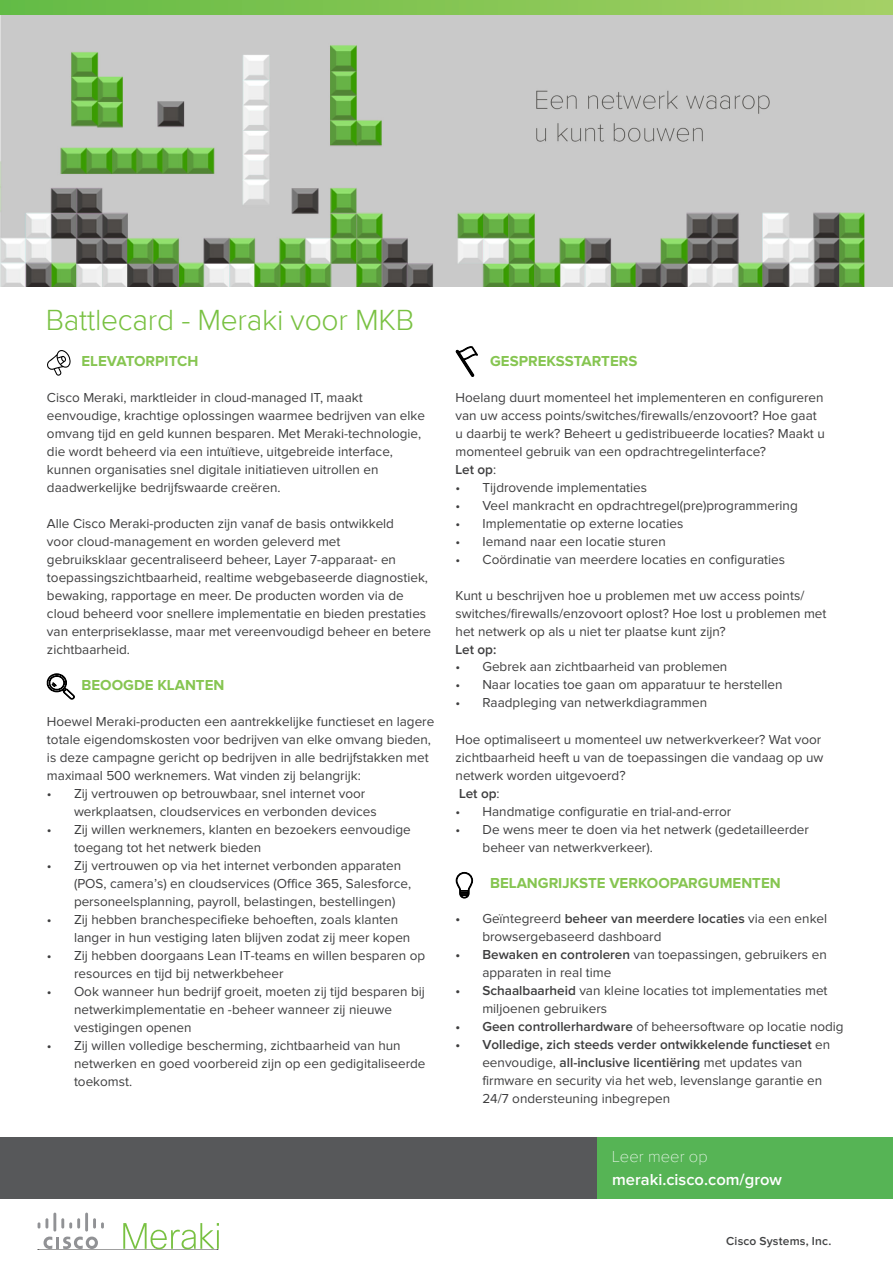
<style>
.page{position:relative;width:893px;height:1263px;background:#fff}
.page>*{position:absolute;margin:0;border:0;box-sizing:border-box;transform-origin:0 0}
.t1{font:300 30px "Proxima Nova";letter-spacing:-.01em;color:#79c142}
.t2{font:600 16.5px "Proxima Nova";color:#fff}
.t3{font:100 16.5px "Proxima Nova";color:#fff}
.t4{font:700 15px "Proxima Nova";color:#86c551}
.t5{font:13.5px/18px "Proxima Nova";color:#3e3e3f}
.t6{font:600 13.5px "Proxima Nova";color:#3e3e3f}
.t7{font:600 12px "Proxima Nova";letter-spacing:.015em;color:#414243}
.s1{font-weight:600}
.s2{font-weight:400}
</style>
<div class="page">
<div style="left:0;top:1137px;width:597px;height:62px;background:#57585a"></div>
<div style="left:597px;top:1137px;width:296px;height:62px;background:#56b455"></div>
<div style="left:0;top:0;width:893px;height:20px;background:linear-gradient(to right,#64bb44,#a5d064)"></div>
<svg style="left:47px;top:350px;width:24px;height:26px"></svg>
<svg style="left:46px;top:673px;width:29px;height:26px"></svg>
<svg style="left:456px;top:346px;width:22px;height:31px"></svg>
<svg style="left:456px;top:872px;width:17px;height:26px"></svg>
<hr style="left:53px;top:1212px;width:3px;height:19px;background:#919295">
<hr style="left:85px;top:1212px;width:3px;height:19px;background:#919295">
<svg style="left:37px;top:1213px;width:182px;height:36px"></svg>
<img style="left:0;top:16px;width:893px;height:271px">
<h1 class="t1" style="left:46px;top:302px;width:370px">Battlecard - Meraki voor MKB</h1>
<p class="t4" style="left:82px;top:352px;width:118px">ELEVATORPITCH</p>
<p class="t5" style="left:47px;top:388px;width:380px">Cisco Meraki, marktleider in cloud-managed IT, maakt eenvoudige, krachtige oplossingen waarmee bedrijven van elke omvang tijd en geld kunnen besparen. Met Meraki-technologie, die wordt beheerd via een intuïtieve, uitgebreide interface, kunnen organisaties snel digitale initiatieven uitrollen en daadwerkelijke bedrijfswaarde creëren.</p>
<p class="t5" style="left:47px;top:514px;width:386px">Alle Cisco Meraki-producten zijn vanaf de basis ontwikkeld<br>voor cloud-management en worden geleverd met<br>gebruiksklaar gecentraliseerd beheer, Layer 7-apparaat- en toepassingszichtbaarheid, realtime webgebaseerde diagnostiek, bewaking, rapportage en meer. De producten worden via de cloud beheerd voor snellere implementatie en bieden prestaties van enterpriseklasse, maar met vereenvoudigd beheer en betere zichtbaarheid.</p>
<p class="t4" style="left:82px;top:676px;width:144px">BEOOGDE KLANTEN</p>
<p class="t5" style="left:47px;top:712px;width:389px">Hoewel Meraki-producten een aantrekkelijke functieset en lagere totale eigendomskosten voor bedrijven van elke omvang bieden, is deze campagne gericht op bedrijven in alle bedrijfstakken met maximaal 500 werknemers. Wat vinden zij belangrijk:</p>
<p class="t5" style="left:74px;top:784px;width:304px;text-indent:-27px">• Zij vertrouwen op betrouwbaar, snel internet voor werkplaatsen, cloudservices en verbonden devices</p>
<p class="t5" style="left:74px;top:820px;width:338px;text-indent:-27px">• Zij willen werknemers, klanten en bezoekers eenvoudige toegang tot het netwerk bieden</p>
<p class="t5" style="left:74px;top:856px;width:339px;text-indent:-27px">• Zij vertrouwen op via het internet verbonden apparaten (POS, camera’s) en cloudservices (Office 365, Salesforce, personeelsplanning, payroll, belastingen, bestellingen)</p>
<p class="t5" style="left:74px;top:910px;width:338px;text-indent:-27px">• Zij hebben branchespecifieke behoeften, zoals klanten langer in hun vestiging laten blijven zodat zij meer kopen</p>
<p class="t5" style="left:74px;top:946px;width:353px;text-indent:-27px">• Zij hebben doorgaans Lean IT-teams en willen besparen op resources en tijd bij netwerkbeheer</p>
<p class="t5" style="left:74px;top:982px;width:352px;text-indent:-27px">• Ook wanneer hun bedrijf groeit, moeten zij tijd besparen bij netwerkimplementatie en -beheer wanneer zij nieuwe vestigingen openen</p>
<p class="t5" style="left:74px;top:1036px;width:353px;text-indent:-27px">• Zij willen volledige bescherming, zichtbaarheid van hun netwerken en goed voorbereid zijn op een gedigitaliseerde toekomst.</p>
<p class="t4" style="left:490px;top:352px;width:149px">GESPREKSSTARTERS</p>
<p class="t5" style="left:456px;top:388px;width:371px">Hoelang duurt momenteel het implementeren en configureren van uw access points/switches/firewalls/enzovoort? Hoe gaat u daarbij te werk? Beheert u gedistribueerde locaties? Maakt u momenteel gebruik van een opdrachtregelinterface?<br><span class="s1">Let op</span>:</p>
<p class="t5" style="left:456px;top:478px;width:193px">• Tijdrovende implementaties</p>
<p class="t5" style="left:456px;top:496px;width:344px">• Veel mankracht en opdrachtregel(pre)programmering</p>
<p class="t5" style="left:456px;top:514px;width:229px">• Implementatie op externe locaties</p>
<p class="t5" style="left:456px;top:532px;width:212px">• Iemand naar een locatie sturen</p>
<p class="t5" style="left:456px;top:550px;width:331px">• Coördinatie van meerdere locaties en configuraties</p>
<p class="t5" style="left:456px;top:586px;width:372px">Kunt u beschrijven hoe u problemen met uw access points/ switches/firewalls/enzovoort oplost? Hoe lost u problemen met het netwerk op als u niet ter plaatse kunt zijn?</p>
<p class="t6" style="left:456px;top:641px;width:42px">Let op:</p>
<p class="t5" style="left:455px;top:658px;width:273px">• Gebrek aan zichtbaarheid van problemen</p>
<p class="t5" style="left:455px;top:676px;width:329px">• Naar locaties toe gaan om apparatuur te herstellen</p>
<p class="t5" style="left:455px;top:694px;width:253px">• Raadpleging van netwerkdiagrammen</p>
<p class="t5" style="left:456px;top:730px;width:369px">Hoe optimaliseert u momenteel uw netwerkverkeer? Wat voor zichtbaarheid heeft u van de toepassingen die vandaag op uw netwerk worden uitgevoerd?</p>
<p class="t6" style="left:459px;top:785px;width:42px">Let op<span class="s2">:</span></p>
<p class="t5" style="left:456px;top:802px;width:277px">• Handmatige configuratie en trial-and-error</p>
<p class="t5" style="left:483px;top:820px;width:328px;text-indent:-27px">• De wens meer te doen via het netwerk (gedetailleerder beheer van netwerkverkeer).</p>
<p class="t4" style="left:490px;top:874px;width:292px">BELANGRIJKSTE VERKOOPARGUMENTEN</p>
<p class="t5" style="left:482px;top:910px;width:346px;text-indent:-27px"><span class="s1">•</span> Geïntegreerd <span class="s1">beheer van meerdere locaties</span> via een enkel browsergebaseerd dashboard</p>
<p class="t5" style="left:482px;top:946px;width:346px;text-indent:-27px"><span class="s1">• Bewaken en controleren</span> van toepassingen, gebruikers en apparaten in real time</p>
<p class="t5" style="left:482px;top:982px;width:347px;text-indent:-27px"><span class="s1">• Schaalbaarheid</span> van kleine locaties tot implementaties met miljoenen gebruikers</p>
<p class="t5" style="left:455px;top:1018px;width:390px"><span class="s1">• Geen controllerhardware</span> of beheersoftware op locatie nodig</p>
<p class="t5" style="left:482px;top:1036px;width:349px;text-indent:-27px"><span class="s1">• Volledige, zich steeds verder ontwikkelende functieset</span> en eenvoudige, <span class="s1">all-inclusive licentiëring</span> met updates van firmware en security via het web, levenslange garantie en 24/7 ondersteuning inbegrepen</p>
<p class="t3" style="left:612px;top:1147px;width:97px">Leer meer op</p>
<p class="t2" style="left:612px;top:1170px;width:171px">meraki.cisco.com/grow</p>
<p class="t7" style="left:726px;top:1234px;width:107px">Cisco Systems, Inc.</p>
</div>
